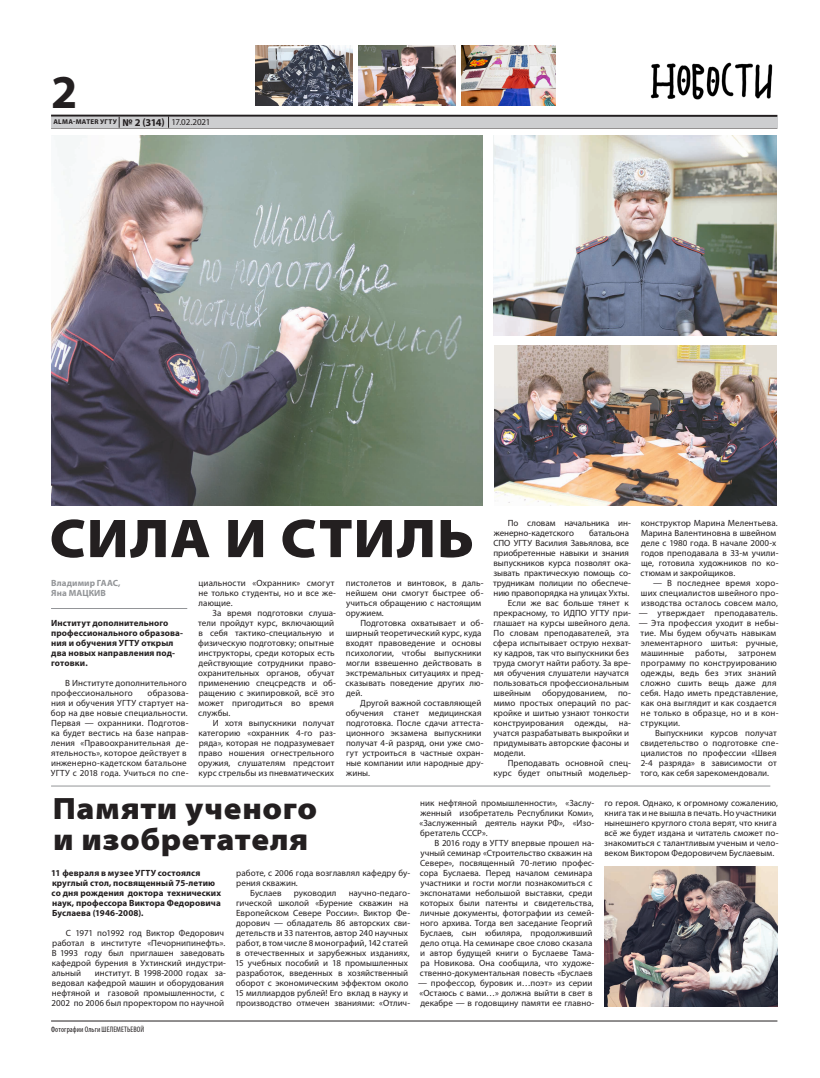
<style>
.page{position:relative;width:820px;height:1078px;background:#fff}
.page>*{position:absolute;margin:0;border:0;box-sizing:border-box;transform-origin:0 0}
.t1{font:900 semi-expanded 55px "Myriad Pro";letter-spacing:.02em;color:#231f20}
.t2{font:700 47.4px "Myriad Pro";color:#231f20}
.t3{font:900 semi-expanded 31px/31px "Myriad Pro";letter-spacing:.02em;color:#231f20}
.t4{font:9px/10px "Myriad Pro";letter-spacing:.005em;color:#231f20}
.t5{font:700 9px/10px "Myriad Pro";letter-spacing:.01em;color:#231f20}
.t6{font:700 9px/10px "Myriad Pro";letter-spacing:.015em;color:#939598}
.t7{font:condensed 8px "Myriad Pro";letter-spacing:.01em;color:#231f20}
.t8{font:700 7px "Myriad Pro";letter-spacing:.04em;color:#231f20}
.s1{font-size:10.5px}
.s2{font-weight:400;font-size:9px}
</style>
<div class="page">
<hr style="left:51px;top:128px;width:726px;height:1px;background:#231f20">
<hr style="left:51px;top:115px;width:726px;height:2px;background:#231f20">
<div style="left:51px;top:117px;width:726px;height:11px;background:#cdced0"></div>
<svg style="left:168px;top:116px;width:1px;height:12px"></svg>
<hr style="left:51px;top:1020px;width:726px;height:1px;background:#231f20">
<img style="left:650px;top:62px;width:123px;height:38px">
<img style="left:255px;top:45px;width:97px;height:60px">
<img style="left:461px;top:45px;width:94px;height:60px">
<img style="left:358px;top:45px;width:97px;height:60px">
<img style="left:52px;top:135px;width:430px;height:370px">
<img style="left:493px;top:135px;width:283px;height:200px">
<img style="left:494px;top:345px;width:282px;height:160px">
<hr style="left:51px;top:785px;width:719px;height:1px;background:#939598">
<img style="left:604px;top:866px;width:173px;height:139px">
<hr style="left:51px;top:608px;width:136px;height:1px;background:#939598">
<h2 class="t2" style="left:51px;top:61px;width:28px">2</h2>
<p class="t8" style="left:53px;top:117px;width:158px">ALMA-MATER УГТУ <span class="s1">№ 2 (314)</span> <span class="s2">17.02.2021</span></p>
<h1 class="t1" style="left:49px;top:507px;width:426px">СИЛА И СТИЛЬ</h1>
<p class="t6" style="left:51px;top:577px;width:71px">Владимир ГААС,<br>Яна МАЦКИВ</p>
<p class="t5" style="left:51px;top:617px;width:133px">Институт дополнительного профессионального образова&shy;ния и обучения УГТУ открыл два новых направления под&shy;готовки.</p>
<p class="t4" style="left:51px;top:677px;width:137px;text-indent:14px">В Институте дополнительного профессионального</p>
<p class="t4" style="left:51px;top:687px;width:139px;text-indent:97px">образова&shy;ния и обучения УГТУ стартует на&shy;бор на две новые специальности.<br>Первая — охранники. Подготов&shy;ка будет вестись на базе направ&shy;ления «Правоохранительная де&shy;ятельность», которое действует в инженерно-кадетском батальоне<br>УГТУ с 2018 года. Учиться по спе-</p>
<p class="t4" style="left:198px;top:577px;width:139px">циальности «Охранник» смогут не только студенты, но и все же&shy;лающие.</p>
<p class="t4" style="left:198px;top:607px;width:139px;text-indent:14px">За время подготовки слуша&shy;тели пройдут курс, включающий в себя тактико-специальную и физическую подготовку; опытные инструкторы, среди которых есть действующие сотрудники право&shy;охранительных органов, обучат применению спецсредств и об&shy;ращению с экипировкой, всё это может пригодиться во время службы.</p>
<p class="t4" style="left:198px;top:717px;width:139px;text-indent:15px">И хотя выпускники получат категорию «охранник 4-го раз&shy;ряда», которая не подразумевает право ношения огнестрельного оружия, слушателям предстоит курс стрельбы из пневматических</p>
<p class="t4" style="left:345px;top:577px;width:139px">пистолетов и винтовок, в даль&shy;нейшем они смогут быстрее об&shy;учиться обращению с настоящим оружием.</p>
<p class="t4" style="left:345px;top:617px;width:139px;text-indent:15px">Подготовка охватывает и об&shy;ширный теоретический курс, куда входят правоведение и основы психологии, чтобы выпускники могли взвешенно действовать в экстремальных ситуациях и пред&shy;сказывать поведение других лю&shy;дей.</p>
<p class="t4" style="left:345px;top:697px;width:139px;text-indent:15px">Другой важной составляющей обучения станет медицинская подготовка. После сдачи аттеста&shy;ционного экзамена выпускники получат 4-й разряд, они уже смо&shy;гут устроиться в частные охран&shy;ные компании или народные дру&shy;жины.</p>
<p class="t4" style="left:493px;top:517px;width:139px;text-indent:14px">По словам начальника ин&shy;женерно-кадетского</p>
<p class="t4" style="left:589px;top:527px;width:42px">батальона</p>
<p class="t4" style="left:493px;top:537px;width:137px">СПО УГТУ Василия Завьялова, все</p>
<p class="t4" style="left:493px;top:547px;width:137px">приобретенные навыки и знания</p>
<p class="t4" style="left:493px;top:557px;width:139px">выпускников курса позволят ока-</p>
<p class="t4" style="left:493px;top:567px;width:139px">зывать практическую помощь со-</p>
<p class="t4" style="left:493px;top:577px;width:139px">трудникам полиции по обеспече-</p>
<p class="t4" style="left:493px;top:587px;width:137px">нию правопорядка на улицах Ухты.</p>
<p class="t4" style="left:507px;top:597px;width:122px">Если же вас больше тянет к</p>
<p class="t4" style="left:493px;top:607px;width:139px">прекрасному, то ИДПО УГТУ при-</p>
<p class="t4" style="left:493px;top:617px;width:138px">глашает на курсы швейного дела.</p>
<p class="t4" style="left:493px;top:627px;width:137px">По словам преподавателей, эта</p>
<p class="t4" style="left:493px;top:637px;width:139px">сфера испытывает острую нехват-</p>
<p class="t4" style="left:493px;top:647px;width:137px">ку кадров, так что выпускники без</p>
<p class="t4" style="left:493px;top:657px;width:139px">труда смогут найти работу. За вре-</p>
<p class="t4" style="left:493px;top:667px;width:137px">мя обучения слушатели научатся</p>
<p class="t4" style="left:493px;top:677px;width:137px">пользоваться профессиональным</p>
<p class="t4" style="left:493px;top:687px;width:139px">швейным оборудованием, по-</p>
<p class="t4" style="left:493px;top:697px;width:139px">мимо простых операций по рас-</p>
<p class="t4" style="left:493px;top:707px;width:137px">кройке и шитью узнают тонкости</p>
<p class="t4" style="left:493px;top:717px;width:139px">конструирования одежды, на-</p>
<p class="t4" style="left:493px;top:727px;width:137px">учатся разрабатывать выкройки и</p>
<p class="t4" style="left:493px;top:737px;width:137px">придумывать авторские фасоны и</p>
<p class="t4" style="left:493px;top:747px;width:33px">модели.</p>
<p class="t4" style="left:507px;top:757px;width:125px">Преподавать основной спец-</p>
<p class="t4" style="left:493px;top:767px;width:139px">курс будет опытный модельер-</p>
<p class="t4" style="left:640px;top:517px;width:139px">конструктор Марина Мелентьева.<br>Марина Валентиновна в швейном деле с 1980 года. В начале 2000-х годов преподавала в 33-м учили&shy;ще, готовила художников по ко&shy;стюмам и закройщиков.</p>
<p class="t4" style="left:640px;top:577px;width:139px;text-align:justify;text-indent:12px">— В последнее время хоро&shy;ших специалистов швейного про&shy;изводства осталось совсем мало,</p>
<p class="t4" style="left:638px;top:607px;width:140px">— утверждает преподаватель.</p>
<p class="t4" style="left:638px;top:617px;width:141px">— Эта профессия уходит в небы&shy;тие. Мы будем обучать навыкам элементарного шитья: ручные, машинные работы, затронем программу по конструированию одежды, ведь без этих знаний сложно сшить вещь даже для себя. Надо иметь представление, как она выглядит и как создается не только в образце, но и в кон&shy;струкции.</p>
<p class="t4" style="left:640px;top:727px;width:139px;text-indent:15px">Выпускники курсов получат свидетельство о подготовке спе&shy;циалистов по профессии «Швея<br>2-4 разряда» в зависимости от того, как себя зарекомендовали.</p>
<h3 class="t3" style="left:53px;top:793px;width:266px">Памяти ученого и изобретателя</h3>
<p class="t5" style="left:51px;top:867px;width:171px">11 февраля в музее УГТУ состоялся круглый стол, посвященный 75-летию со дня рождения доктора технических наук, профессора Виктора Федоровича Буслаева (1946-2008).</p>
<p class="t4" style="left:52px;top:927px;width:176px;text-indent:14px">С 1971 по1992 год Виктор Федорович работал в институте «Печорнипинефть».<br>В 1993 году был приглашен заведовать кафедрой бурения в Ухтинский индустри&shy;альный</p>
<p class="t4" style="left:52px;top:967px;width:176px;text-indent:43px">институт. В 1998-2000 годах за&shy;ведовал кафедрой машин и оборудования нефтяной и газовой промышленности, с 2002 по 2006 был проректором по научной</p>
<p class="t7" style="left:51px;top:1024px;width:94px">Фотографии Ольги ШЕЛЕМЕТЬЕВОЙ</p>
<p class="t4" style="left:236px;top:867px;width:175px">работе, с 2006 года возглавлял кафедру бу-</p>
<p class="t4" style="left:236px;top:877px;width:63px">рения скважин.</p>
<p class="t4" style="left:250px;top:887px;width:33px">Буслаев</p>
<p class="t4" style="left:294px;top:887px;width:44px">руководил</p>
<p class="t4" style="left:235px;top:887px;width:176px;text-indent:113px">научно-педаго&shy;гической школой «Бурение скважин на Европейском Севере России». Виктор Фе&shy;дорович — обладатель 86 авторских сви&shy;детельств и 33 патентов, автор 240 научных работ, в том числе 8 монографий, 142 статей в отечественных и зарубежных изданиях, 15 учебных пособий и 18 промышленных разработок, введенных в хозяйственный оборот с экономическим эффектом около 15 миллиардов рублей! Его вклад в науку и производство отмечен званиями: «Отлич-</p>
<p class="t4" style="left:419px;top:797px;width:176px;text-align:justify">ник нефтяной промышленности», «Заслу&shy;женный изобретатель Республики Коми», «Заслуженный деятель науки РФ», «Изо&shy;бретатель СССР».</p>
<p class="t4" style="left:419px;top:837px;width:176px;text-indent:15px">В 2016 году в УГТУ впервые прошел на&shy;учный семинар «Строительство скважин на Севере», посвященный 70-летию профес&shy;сора Буслаева. Перед началом семинара участники и гости могли познакомиться с экспонатами небольшой выставки, среди которых были патенты и свидетельства, личные документы, фотографии из семей&shy;ного архива. Тогда вел заседание Георгий Буслаев, сын юбиляра, продолживший дело отца. На семинаре свое слово сказала и автор будущей книги о Буслаеве Тама&shy;ра Новикова. Она сообщила, что художе&shy;ственно-документальная повесть «Буслаев</p>
<p class="t4" style="left:418px;top:977px;width:178px">— профессор, буровик и…поэт» из серии «Остаюсь с вами…» должна выйти в свет в декабре — в годовщину памяти ее главно-</p>
<p class="t4" style="left:604px;top:797px;width:176px">го героя. Однако, к огромному сожалению, книга так и не вышла в печать. Но участники нынешнего круглого стола верят, что книга всё же будет издана и читатель сможет по&shy;знакомиться с талантливым ученым и чело&shy;веком Виктором Федоровичем Буслаевым.</p>
</div>
